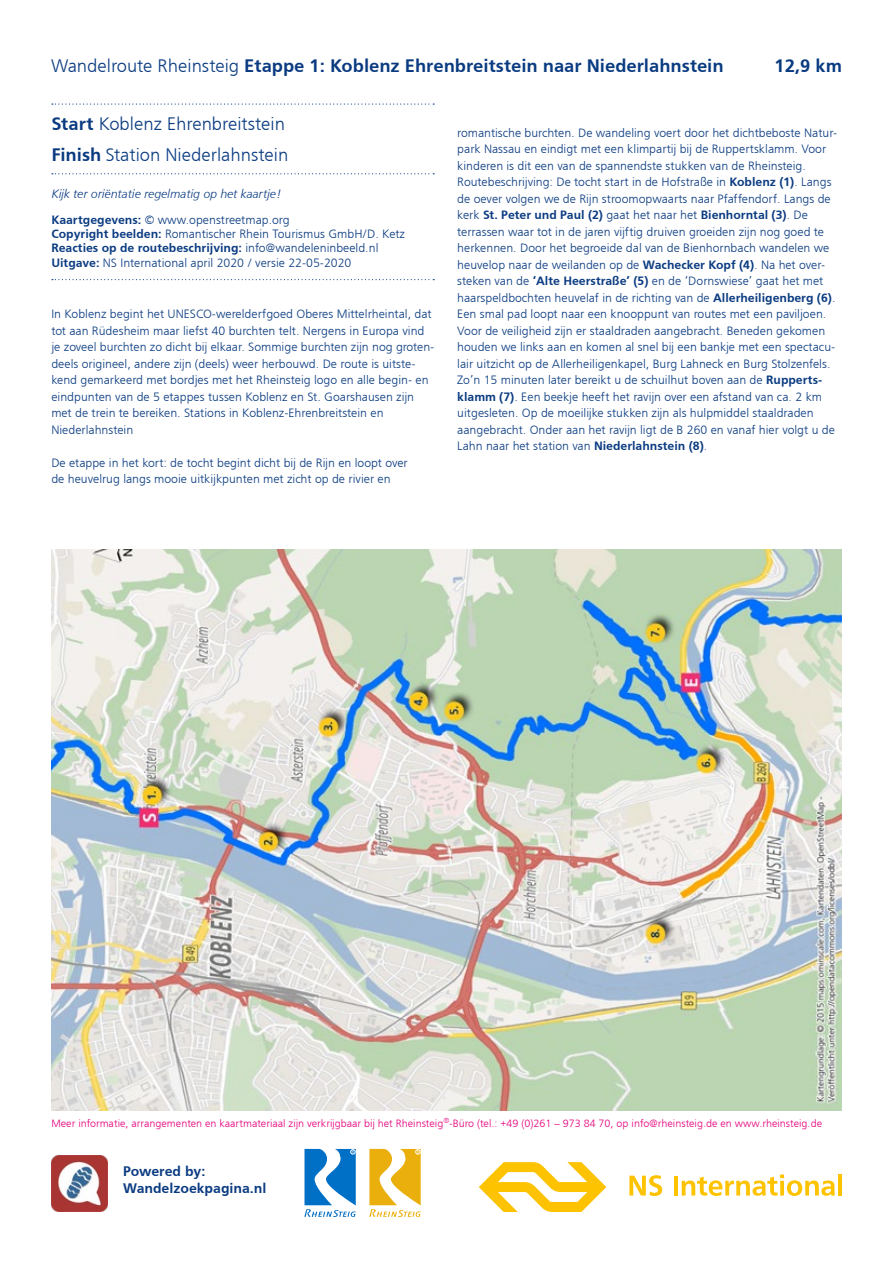
<style>
.page{position:relative;width:893px;height:1263px;background:#fff}
.page>*{position:absolute;margin:0;border:0;box-sizing:border-box;transform-origin:0 0}
.t1{font:700 18px "NS Sans";color:#0a3b81}
.t2{font:18px/30.6px "NS Sans";color:#0a3b81}
.t3{font:700 13.8px/16.5px "NS Sans";color:#0a3b81}
.t4{font:12px/16.5px "NS Sans";color:#0a3b81}
.t5{font:italic 12px/26.1px "NS Sans";color:#0a3b81}
.t6{font:10.5px "NS Sans";color:#e6007d}
.s1{font-weight:400}
.s2{font-weight:700}
.s3{font-weight:700;font-style:normal}
.s4{font-style:normal}
</style>
<div class="page">
<svg style="left:369px;top:1149px;width:52px;height:68px"></svg>
<svg style="left:304px;top:1149px;width:52px;height:68px"></svg>
<svg style="left:52px;top:104px;width:382px;height:1px"></svg>
<svg style="left:52px;top:173px;width:382px;height:1px"></svg>
<svg style="left:52px;top:279px;width:382px;height:1px"></svg>
<img style="left:51px;top:549px;width:791px;height:561px">
<svg style="left:479px;top:1162px;width:127px;height:50px"></svg>
<svg style="left:629px;top:1175px;width:33px;height:21px"></svg>
<hr style="left:674px;top:1176px;width:4px;height:19px;background:#fdc300">
<svg style="left:682px;top:1174px;width:153px;height:22px"></svg>
<hr style="left:838px;top:1174px;width:4px;height:21px;background:#fdc300">
<img style="left:51px;top:1155px;width:57px;height:57px">
<h1 class="t1" style="left:51px;top:55px;width:674px"><span class="s1">Wandelroute Rheinsteig</span> Etappe 1: Koblenz Ehrenbreitstein naar Niederlahnstein</h1>
<h1 class="t1" style="left:774px;top:55px;width:69px">12,9 km</h1>
<h1 class="t2" style="left:51px;top:109px;width:238px"><span class="s2">Start</span> Koblenz Ehrenbreitstein<br><span class="s2">Finish</span> Station Niederlahnstein</h1>
<p class="t5" style="left:51px;top:180px;width:240px">Kijk ter oriëntatie regelmatig op het kaartje!<br><span class="s3">Kaartgegevens:</span> <span class="s4">© www.openstreetmap.org</span></p>
<p class="t4" style="left:51px;top:227px;width:355px;line-height:14.4px"><span class="s2">Copyright beelden:</span> Romantischer Rhein Tourismus GmbH/D. Ketz<br><span class="s2">Reacties op de routebeschrijving:</span> info@wandeleninbeeld.nl<br><span class="s2">Uitgave:</span> NS International april 2020 / versie 22-05-2020</p>
<p class="t4" style="left:51px;top:306px;width:384px">In Koblenz begint het UNESCO-werelderfgoed Oberes Mittelrheintal, dat tot aan Rüdesheim maar liefst 40 burchten telt. Nergens in Europa vind je zoveel burchten zo dicht bij elkaar. Sommige burchten zijn nog groten&shy;deels origineel, andere zijn (deels) weer herbouwd. De route is uitste&shy;kend gemarkeerd met bordjes met het Rheinsteig logo en alle begin- en eindpunten van de 5 etappes tussen Koblenz en St. Goarshausen zijn met de trein te bereiken. Stations in Koblenz-Ehrenbreitstein en Niederlahnstein</p>
<p class="t4" style="left:51px;top:454px;width:358px">De etappe in het kort: de tocht begint dicht bij de Rijn en loopt over de heuvelrug langs mooie uitkijkpunten met zicht op de rivier en</p>
<p class="t4" style="left:457px;top:124px;width:381px">romantische burchten. De wandeling voert door het dichtbeboste Natur&shy;park Nassau en eindigt met een klimpartij bij de Ruppertsklamm. Voor kinderen is dit een van de spannendste stukken van de Rheinsteig.<br>Routebeschrijving: De tocht start in de Hofstraße in <span class="s2">Koblenz (1)</span>. Langs de oever volgen we de Rijn stroomopwaarts naar Pfaffendorf. Langs de kerk <span class="s2">St. Peter und Paul (2)</span> gaat het naar het <span class="s2">Bienhorntal (3)</span>. De terrassen waar tot in de jaren vijftig druiven groeiden zijn nog goed te herkennen. Door het begroeide dal van de Bienhornbach wandelen we heuvelop naar de weilanden op de <span class="s2">Wachecker Kopf (4)</span>. Na het over&shy;steken van de <span class="s2">‘Alte Heerstraße’ (5)</span> en de ‘Dornswiese’ gaat het met haarspeldbochten heuvelaf in de richting van de <span class="s2">Allerheiligenberg (6)</span>.<br>Een smal pad loopt naar een knooppunt van routes met een paviljoen.<br>Voor de veiligheid zijn er staaldraden aangebracht. Beneden gekomen houden we links aan en komen al snel bij een bankje met een spectacu&shy;lair uitzicht op de Allerheiligenkapel, Burg Lahneck en Burg Stolzenfels.<br>Zo’n 15 minuten later bereikt u de schuilhut boven aan de <span class="s2">Rupperts&shy;klamm (7)</span>. Een beekje heeft het ravijn over een afstand van ca. 2 km uitgesleten. Op de moeilijke stukken zijn als hulpmiddel staaldraden aangebracht. Onder aan het ravijn ligt de B 260 en vanaf hier volgt u de Lahn naar het station van <span class="s2">Niederlahnstein (8)</span>.</p>
<p class="t6" style="left:51px;top:1117px;width:772px">Meer informatie, arrangementen en kaartmateriaal zijn verkrijgbaar bij het Rheinsteig<sup>®</sup>-Büro (tel.: +49 (0)261 – 973 84 70, op info@rheinsteig.de en www.rheinsteig.de</p>
<p class="t3" style="left:123px;top:1163px;width:145px">Powered by:<br>Wandelzoekpagina.nl</p>
</div>
